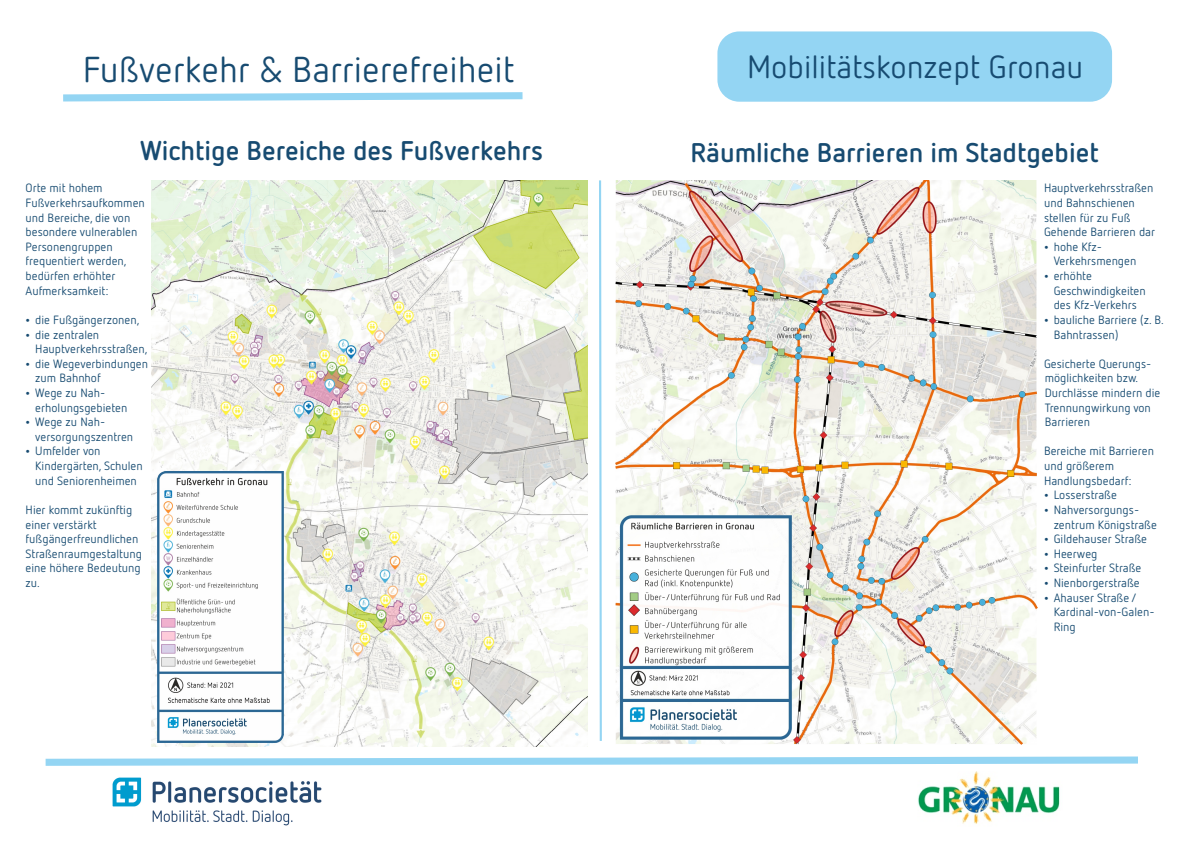
<style>
.page{position:relative;width:1192px;height:842px;background:#fff}
.page>*{position:absolute;margin:0;border:0;box-sizing:border-box;transform-origin:0 0}
.t1{font:36px "Netto Pro";color:#174b71}
.t2{font:32px "Netto Pro";color:#174b71}
.t3{font:700 27px "Netto Pro";color:#174b71}
.t4{font:12px/14.6px "Netto Pro";color:#174b71}
.s1{font-size:69.45px;color:#fff}
</style>
<div class="page">
<svg style="left:45px;top:756px;width:1093px;height:10px"></svg>
<img style="left:918px;top:771px;width:142px;height:53px">
<img style="left:112px;top:777px;width:210px;height:49px">
<svg style="left:63px;top:92px;width:460px;height:10px"></svg>
<div style="left:717px;top:31px;width:395px;height:71px;background:#94d5f3;border-radius:22px"></div>
<svg style="left:599px;top:180px;width:3px;height:561px;background:#b2e0f6"></svg>
<img style="left:152px;top:180px;width:435px;height:567px">
<img style="left:157px;top:472px;width:126px;height:270px">
<img style="left:616px;top:180px;width:421px;height:564px">
<h1 class="t1" style="left:137px;top:54px;width:378px"><span class="s1">TitelT</span>&amp; Bar<span class="s1">itel</span>rierefreiheit</h1>
<h1 class="t1" style="left:83px;top:54px;width:169px">Fußverkehr</h1>
<h2 class="t2" style="left:747px;top:53px;width:338px">Mobilitätskonzept Gronau</h2>
<h3 class="t3" style="left:140px;top:139px;width:405px">Wichtige Bereiche des Fußverkehrs</h3>
<h3 class="t3" style="left:690px;top:141px;width:410px">Räumliche Barrieren im Stadtgebiet</h3>
<p class="t4" style="left:1044px;top:182px;width:113px">Hauptverkehrsstraßen und Bahnschienen stellen für zu Fuß<br>Gehende Barrieren dar</p>
<p class="t4" style="left:26px;top:182px;width:121px">Orte mit hohem<br>Fußverkehrsaufkommen und Bereiche, die von besondere vulnerablen<br>Personengruppen frequentiert werden, bedürfen erhöhter<br>Aufmerksamkeit:</p>
<p class="t4" style="left:35px;top:313px;width:114px">die Fußgängerzonen, die zentralen<br>Hauptverkehrsstraßen,</p>
<p class="t4" style="left:1054px;top:240px;width:84px">hohe Kfz-<br>Verkehrsmengen</p>
<p class="t4" style="left:1054px;top:269px;width:112px">erhöhte<br>Geschwindigkeiten des Kfz-Verkehrs bauliche Barriere (z. B.<br>Bahntrassen)</p>
<p class="t4" style="left:1044px;top:357px;width:118px">Gesicherte Querungs&shy;möglichkeiten bzw.<br>Durchlässe mindern die<br>Trennungwirkung von<br>Barrieren</p>
<p class="t4" style="left:35px;top:357px;width:114px">die Wegeverbindungen zum Bahnhof<br>Wege zu Nah&shy;erholungsgebieten<br>Wege zu Nah&shy;versorgungszentren<br>Umfelder von<br>Kindergärten, Schulen und Seniorenheimen</p>
<p class="t4" style="left:1044px;top:445px;width:111px">Bereiche mit Barrieren und größerem<br>Handlungsbedarf:</p>
<p class="t4" style="left:26px;top:503px;width:118px">Hier kommt zukünftig einer verstärkt fußgängerfreundlichen<br>Straßenraumgestaltung eine höhere Bedeutung zu.</p>
<p class="t4" style="left:1054px;top:489px;width:65px">Losserstraße</p>
<p class="t4" style="left:1054px;top:503px;width:105px">Nahversorgungs&shy;zentrum Königstraße</p>
<p class="t4" style="left:1054px;top:532px;width:95px">Gildehauser Straße</p>
<p class="t4" style="left:1054px;top:547px;width:45px">Heerweg</p>
<p class="t4" style="left:1054px;top:576px;width:88px">Nienborgerstraße</p>
<p class="t4" style="left:1054px;top:562px;width:89px">Steinfurter Straße</p>
<p class="t4" style="left:1054px;top:591px;width:102px">Ahauser Straße /<br>Kardinal-von-Galen-<br>Ring</p>
</div>
